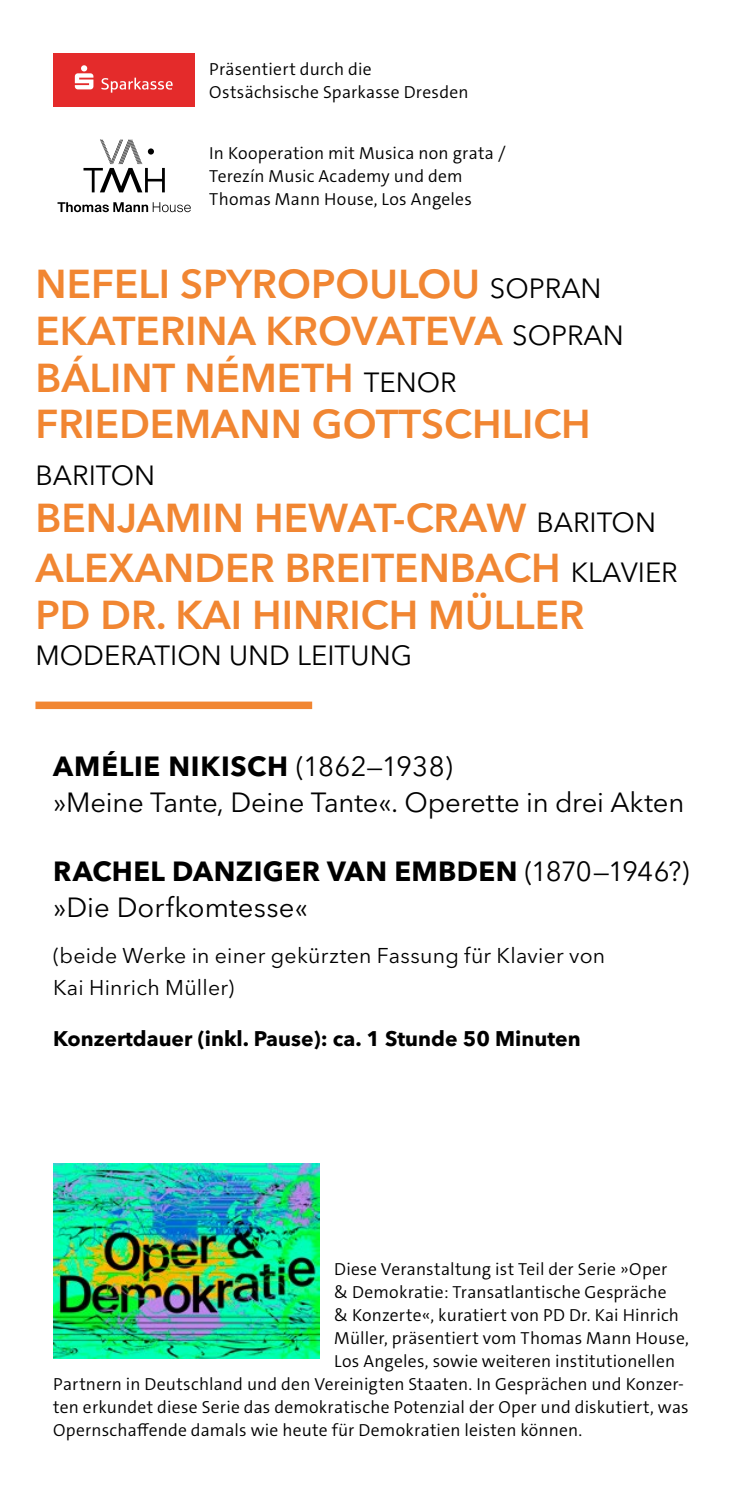
<style>
.page{position:relative;width:745px;height:1489px;background:#fff}
.page>*{position:absolute;margin:0;border:0;box-sizing:border-box;transform-origin:0 0}
.t1{font:600 40px/46.8px "Avenir Next LT Pro";color:#f18632}
.t2{font:27.5px/35.8px "Avenir Next LT Pro";color:#000}
.t3{font:21.25px/31.8px "Avenir Next LT Pro";letter-spacing:.01em;color:#000}
.t4{font:700 21px "Avenir Next LT Pro";color:#000}
.t5{font:300 17.5px/23px "The Sans C5";letter-spacing:.01em;color:#000}
.s1{font-weight:400;font-size:27.5px;color:#000}
.s2{font-weight:700}
</style>
<div class="page">
<div style="left:35px;top:701px;width:277px;height:8px;background:#f18632"></div>
<div style="left:53px;top:53px;width:142px;height:53px;background:#e42b2b"></div>
<svg style="left:75px;top:65px;width:97px;height:28px"></svg>
<svg style="left:57px;top:202px;width:134px;height:10px"></svg>
<svg style="left:83px;top:140px;width:82px;height:52px"></svg>
<img style="left:53px;top:1163px;width:267px;height:195px">
<p class="t5" style="left:209px;top:57px;width:260px">Präsentiert durch die<br>Ostsächsische Sparkasse Dresden</p>
<p class="t5" style="left:209px;top:142px;width:297px">In Kooperation mit Musica non grata /<br>Terezín Music Academy und dem<br>Thomas Mann House, Los Angeles</p>
<h1 class="t1" style="left:35px;top:260px;width:589px">NEFELI SPYROPOULOU <span class="s1">SOPRAN<br></span>EKATERINA KROVATEVA <span class="s1">SOPRAN<br></span>BÁLINT NÉMETH <span class="s1">TENOR<br></span>FRIEDEMANN GOTTSCHLICH</h1>
<h2 class="t2" style="left:35px;top:457px;width:121px">BARITON</h2>
<h1 class="t1" style="left:35px;top:492px;width:643px;line-height:50.2px">BENJAMIN HEWAT-CRAW <span class="s1">BARITON<br></span>ALEXANDER BREITENBACH <span class="s1">KLAVIER</span></h1>
<h1 class="t1" style="left:35px;top:591px;width:550px">PD DR. KAI HINRICH MÜLLER</h1>
<h2 class="t2" style="left:35px;top:638px;width:378px">MODERATION UND LEITUNG</h2>
<h2 class="t2" style="left:53px;top:748px;width:632px"><span class="s2">AMÉLIE NIKISCH</span> (1862—1938)<br>»Meine Tante, Deine Tante«. Operette in drei Akten</h2>
<h2 class="t2" style="left:53px;top:853px;width:637px"><span class="s2">RACHEL DANZIGER VAN EMBDEN</span> (1870—1946?) »Die Dorfkomtesse«</h2>
<p class="t3" style="left:53px;top:939px;width:553px">(beide Werke in einer gekürzten Fassung für Klavier von<br>Kai Hinrich Müller)</p>
<p class="t4" style="left:53px;top:1025px;width:528px">Konzertdauer (inkl. Pause): ca. 1 Stunde 50 Minuten</p>
<p class="t5" style="left:334px;top:1257px;width:334px">Diese Veranstaltung ist Teil der Serie »Oper</p>
<p class="t5" style="left:334px;top:1280px;width:334px">&amp; Demokratie: Transatlantische Gespräche</p>
<p class="t5" style="left:334px;top:1303px;width:346px">&amp; Konzerte«, kuratiert von PD Dr. Kai Hinrich</p>
<p class="t5" style="left:334px;top:1326px;width:356px">Müller, präsentiert vom Thomas Mann House,</p>
<p class="t5" style="left:334px;top:1349px;width:342px">Los Angeles, sowie weiteren institutionellen</p>
<p class="t5" style="left:53px;top:1372px;width:631px">Partnern in Deutschland und den Vereinigten Staaten. In Gesprächen und Konzer-</p>
<p class="t5" style="left:53px;top:1395px;width:636px">ten erkundet diese Serie das demokratische Potenzial der Oper und diskutiert, was</p>
<p class="t5" style="left:53px;top:1418px;width:530px">Opernschaffende damals wie heute für Demokratien leisten können.</p>
</div>
